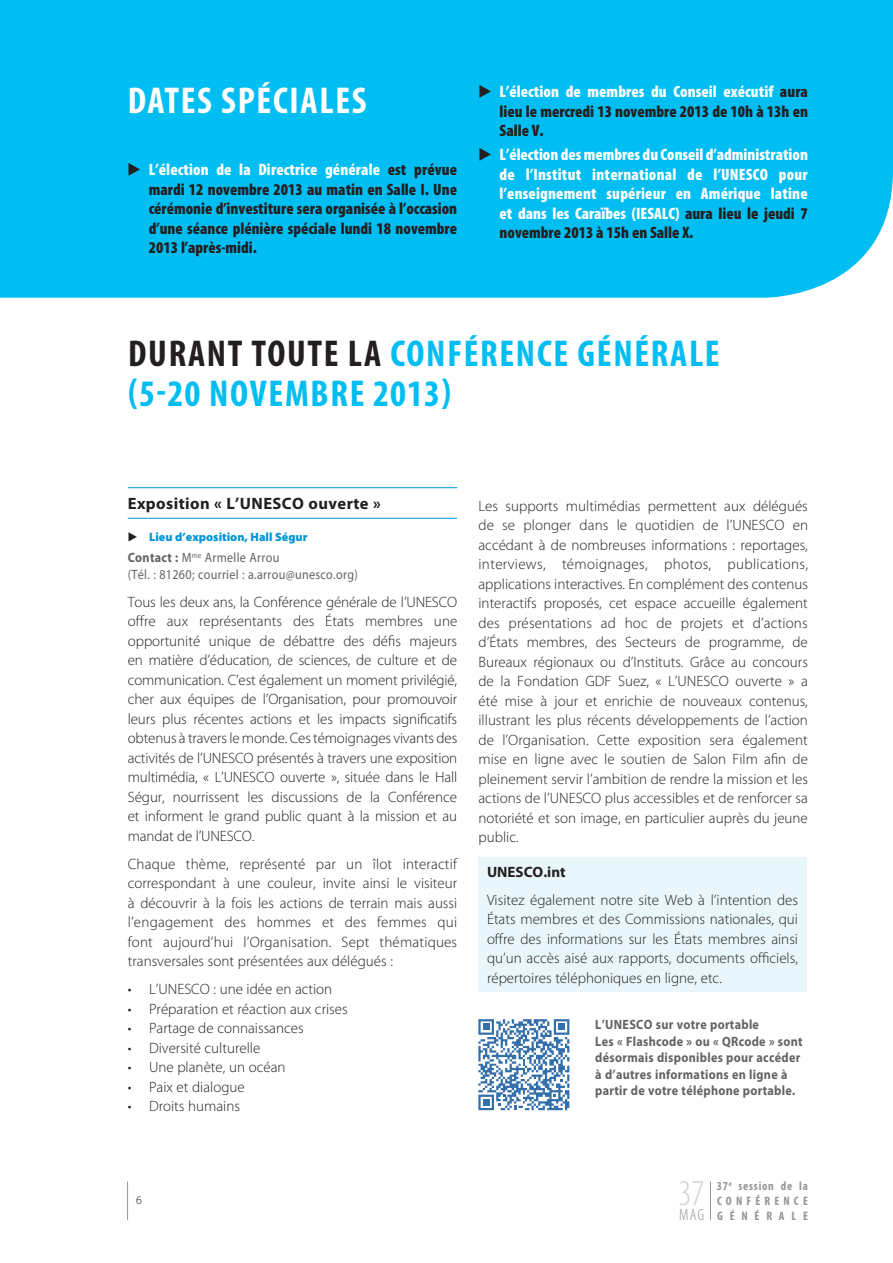
<style>
.page{position:relative;width:893px;height:1263px;background:#fff}
.page>*{position:absolute;margin:0;border:0;box-sizing:border-box;transform-origin:0 0}
.titre_1{font:700 condensed 37.5px/40.5px "Myriad Pro";letter-spacing:.045em;color:#00bdf2}
.titre_1-2{font:700 condensed 37.5px "Myriad Pro";letter-spacing:.045em;color:#fff}
.t1{font:300 condensed 36.3px "Myriad Pro";color:#d1d2d4}
.Special_date{font:900 condensed 16.5px/19.5px "Myriad Pro";color:#231f20;text-align:justify}
.Special_date-2{font:900 condensed 16.5px/19.5px "Myriad Pro";color:#fff;text-align:justify}
.Sous_titre_txt{font:700 16.5px "Myriad Pro";letter-spacing:.025em;color:#231f20}
.t2{font:300 condensed 16.35px "Myriad Pro";color:#939598}
.texte{font:300 15px/19.5px "Myriad Pro";color:#231f20;text-align:justify}
.texte_puces{font:300 15px "Myriad Pro";color:#231f20}
.texte-2{font:700 15px "Myriad Pro";color:#231f20}
.contact{font:700 13.5px/16.5px "Myriad Pro";letter-spacing:.025em;color:#636366;scale:.9 1}
.contact-2{font:13.5px/16.5px "Myriad Pro";letter-spacing:.025em;color:#636366;scale:.9 1}
.t3{font:700 condensed 12.3px/14.7px "Myriad Pro";letter-spacing:.34em;color:#939598;text-align:justify}
.heures{font:900 12px "Myriad Pro";color:#0095d9}
.t4{font:300 12px "Myriad Pro";color:#231f20}
.s1{color:#fff}
.s2{color:#231f20}
.s3{font-weight:700}
</style>
<div class="page">
<div style="left:0;top:0;width:893px;height:298px;background:#00bdf2"></div>
<hr style="left:127px;top:1181px;width:1px;height:39px;background:#939598">
<hr style="left:710px;top:1181px;width:1px;height:39px;background:#939598">
<hr style="left:128px;top:487px;width:329px;height:1px;background:#0095d9">
<hr style="left:128px;top:518px;width:329px;height:1px;background:#0095d9">
<div style="left:478px;top:857px;width:328px;height:134px;background:#e9f7fd"></div>
<svg style="left:478px;top:1019px;width:91px;height:91px"></svg>
<p class="titre_1-2" style="left:128px;top:77px;width:240px">DATES SPÉCIALES</p>
<p class="Special_date" style="left:149px;top:159px;width:310px;text-indent:-21px">▶ <span class="s1">L’élection de la Directrice générale</span> est prévue mardi 12 novembre 2013 au matin en Salle I. Une cérémonie d’investiture sera organisée à l’occasion d’une séance plénière spéciale lundi 18 novembre 2013 l’après-midi.</p>
<p class="Special_date" style="left:500px;top:82px;width:310px;text-indent:-21px">▶ <span class="s1">L’élection de membres du Conseil exécutif</span> aura lieu le mercredi 13 novembre 2013 de 10h à 13h en Salle V.</p>
<p class="Special_date-2" style="left:500px;top:144px;width:310px;text-indent:-21px"><span class="s2">▶</span> L’élection des membres du Conseil d’administration de l’Institut international de l’UNESCO pour l’enseignement supérieur en Amérique latine et dans les Caraïbes (IESALC) <span class="s2">aura lieu le jeudi 7 novembre 2013 à 15h en Salle X.</span></p>
<p class="titre_1" style="left:128px;top:332px;width:593px"><span class="s2">DURANT TOUTE LA</span> CONFÉRENCE GÉNÉRALE (5-20 NOVEMBRE 2013)</p>
<p class="Sous_titre_txt" style="left:128px;top:493px;width:254px">Exposition « L’UNESCO ouverte »</p>
<p class="heures" style="left:128px;top:529px;width:181px"><span class="s2">▶</span> Lieu d’exposition, Hall Ségur</p>
<p class="contact-2" style="left:128px;top:549px;width:257px"><span class="s3">Contact :</span> M<sup>me</sup> Armelle Arrou<br>(Tél. : 81260; courriel : a.arrou@unesco.org)</p>
<p class="texte" style="left:128px;top:592px;width:331px">Tous les deux ans, la Conférence générale de l’UNESCO offre aux représentants des États membres une opportunité unique de débattre des défis majeurs en matière d’éducation, de sciences, de culture et de communication. C’est également un moment privilégié, cher aux équipes de l’Organisation, pour promouvoir leurs plus récentes actions et les impacts significatifs obtenus à travers le monde. Ces témoignages vivants des activités de l’UNESCO présentés à travers une exposition multimédia, « L’UNESCO ouverte », située dans le Hall Ségur, nourrissent les discussions de la Conférence et informent le grand public quant à la mission et au mandat de l’UNESCO.</p>
<p class="texte" style="left:128px;top:854px;width:331px">Chaque thème, représenté par un îlot interactif correspondant à une couleur, invite ainsi le visiteur à découvrir à la fois les actions de terrain mais aussi l’engagement des hommes et des femmes qui font aujourd’hui l’Organisation. Sept thématiques transversales sont présentées aux délégués :</p>
<p class="texte_puces" style="left:128px;top:980px;width:206px">• L’UNESCO : une idée en action</p>
<p class="texte_puces" style="left:128px;top:1000px;width:221px">• Préparation et réaction aux crises</p>
<p class="texte_puces" style="left:128px;top:1019px;width:177px">• Partage de connaissances</p>
<p class="texte_puces" style="left:128px;top:1039px;width:134px">• Diversité culturelle</p>
<p class="texte_puces" style="left:128px;top:1058px;width:159px">• Une planète, un océan</p>
<p class="texte_puces" style="left:128px;top:1078px;width:118px">• Paix et dialogue</p>
<p class="texte_puces" style="left:128px;top:1097px;width:114px">• Droits humains</p>
<p class="texte" style="left:478px;top:496px;width:331px">Les supports multimédias permettent aux délégués de se plonger dans le quotidien de l’UNESCO en accédant à de nombreuses informations : reportages, interviews, témoignages, photos, publications, applications interactives. En complément des contenus interactifs proposés, cet espace accueille également des présentations ad hoc de projets et d’actions d’États membres, des Secteurs de programme, de Bureaux régionaux ou d’Instituts. Grâce au concours de la Fondation GDF Suez, « L’UNESCO ouverte » a été mise à jour et enrichie de nouveaux contenus, illustrant les plus récents développements de l’action de l’Organisation. Cette exposition sera également mise en ligne avec le soutien de Salon Film afin de pleinement servir l’ambition de rendre la mission et les actions de l’UNESCO plus accessibles et de renforcer sa notoriété et son image, en particulier auprès du jeune public.</p>
<p class="texte-2" style="left:487px;top:862px;width:80px">UNESCO.int</p>
<p class="texte" style="left:487px;top:890px;width:313px">Visitez également notre site Web à l’intention des États membres et des Commissions nationales, qui offre des informations sur les États membres ainsi qu’un accès aisé aux rapports, documents officiels, répertoires téléphoniques en ligne, etc.</p>
<p class="contact" style="left:595px;top:1016px;width:232px">L’UNESCO sur votre portable<br>Les « Flashcode » ou « QRcode » sont désormais disponibles pour accéder à d’autres informations en ligne à partir de votre téléphone portable.</p>
<p class="t4" style="left:136px;top:1192px;width:7px">6</p>
<h2 class="t1" style="left:678px;top:1172px;width:28px">37</h2>
<p class="t2" style="left:679px;top:1205px;width:27px">MAG</p>
<p class="t3" style="left:717px;top:1178px;width:93px">37<sup>e</sup> session de la CONFÉRENCE GÉNÉRALE</p>
</div>
